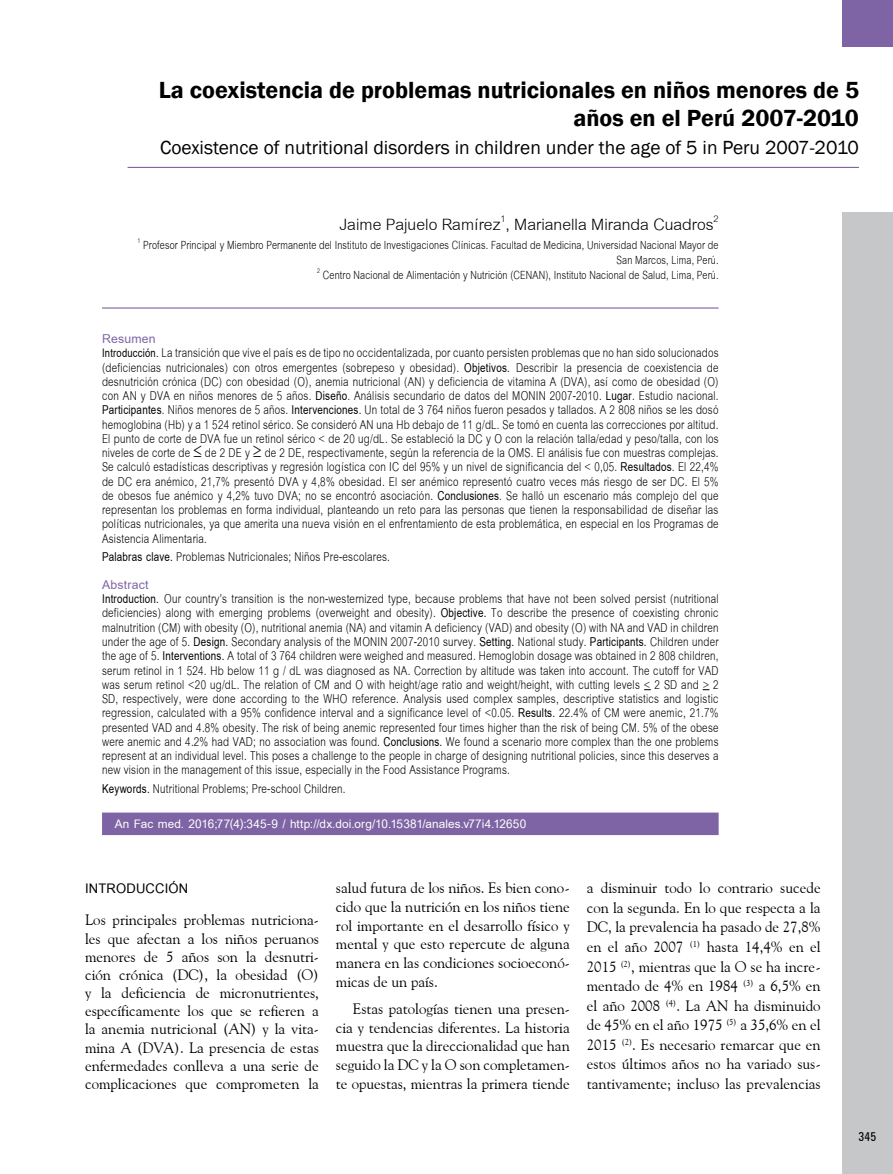
<style>
.page{position:relative;width:893px;height:1174px;background:#fff}
.page>*{position:absolute;margin:0;border:0;box-sizing:border-box;transform-origin:0 0}
.t1{font:600 24px/28.8px "Franklin Gothic";color:#000;text-align:right}
.t2{font:24px "Cordia UPC";color:#000}
.t3{font:700 20.25px "Cordia UPC";letter-spacing:.01em;color:#000}
.t4{font:19.5px "Franklin Gothic";color:#000}
.t5{font:18.75px/14.2px "Cordia UPC";letter-spacing:.015em;color:#000;scale:.8 1}
.t6{font:700 18px "Cordia UPC";letter-spacing:.005em;color:#fff}
.t7{font:17.25px/15px "Cordia UPC";letter-spacing:.01em;color:#000;text-align:right;scale:.8 1}
.t8{font:15px/19.5px "Goudy Old Style BT";color:#000;text-align:justify}
.t9{font:condensed 12.45px "Zurich BT";color:#000}
.s1{font-weight:700;color:#7e64a4}
.s2{font-weight:700;font-size:18px}
.s3{font-weight:700}
</style>
<div class="page">
<div style="left:842px;top:0;width:51px;height:47px;background:#7e64a4"></div>
<div style="left:842px;top:213px;width:51px;height:961px;background:#c6c7c8"></div>
<hr style="left:128px;top:167px;width:731px;height:1px;background:#7e64a4">
<hr style="left:102px;top:307px;width:617px;height:1px;background:#7e64a4">
<div style="left:102px;top:812px;width:617px;height:23px;background:#7e64a4"></div>
<p class="t1" style="left:159px;top:75px;width:702px">La coexistencia de problemas nutricionales en niños menores de 5 años en el Perú 2007-2010</p>
<p class="t4" style="left:160px;top:135px;width:700px">Coexistence of nutritional disorders in children under the age of 5 in Peru 2007-2010</p>
<p class="t2" style="left:339px;top:208px;width:381px">Jaime Pajuelo Ramírez<sup>1</sup>, Marianella Miranda Cuadros<sup>2</sup></p>
<p class="t7" style="left:138px;top:238px;width:728px"><sup>1</sup> Profesor Principal y Miembro Permanente del Instituto de Investigaciones Clínicas. Facultad de Medicina, Universidad Nacional Mayor de<br>San Marcos, Lima, Perú.<br><sup>2</sup> Centro Nacional de Alimentación y Nutrición (CENAN), Instituto Nacional de Salud, Lima, Perú.</p>
<p class="t5" style="left:102px;top:332px;width:772px"><span class="s1">Resumen<br></span><span class="s2">Introducción.</span> La transición que vive el país es de tipo no occidentalizada, por cuanto persisten problemas que no han sido solucionados (deficiencias nutricionales) con otros emergentes (sobrepeso y obesidad). <span class="s3">Objetivos.</span> Describir la presencia de coexistencia de desnutrición crónica (DC) con obesidad (O), anemia nutricional (AN) y deficiencia de vitamina A (DVA), así como de obesidad (O) con AN y DVA en niños menores de 5 años. <span class="s3">Diseño</span>. Análisis secundario de datos del MONIN 2007-2010. <span class="s3">Lugar</span>. Estudio nacional.<br><span class="s3">Participantes</span>. Niños menores de 5 años. <span class="s3">Intervenciones</span>. Un total de 3 764 niños fueron pesados y tallados. A 2 808 niños se les dosó hemoglobina (Hb) y a 1 524 retinol sérico. Se consideró AN una Hb debajo de 11 g/dL. Se tomó en cuenta las correcciones por altitud.<br>El punto de corte de DVA fue un retinol sérico &lt; de 20 ug/dL. Se estableció la DC y O con la relación talla/edad y peso/talla, con los niveles de corte de ≤ de 2 DE y ≥ de 2 DE, respectivamente, según la referencia de la OMS. El análisis fue con muestras complejas.<br>Se calculó estadísticas descriptivas y regresión logística con IC del 95% y un nivel de significancia del &lt; 0,05. <span class="s3">Resultados</span>. El 22,4% de DC era anémico, 21,7% presentó DVA y 4,8% obesidad. El ser anémico representó cuatro veces más riesgo de ser DC. El 5% de obesos fue anémico y 4,2% tuvo DVA; no se encontró asociación. <span class="s3">Conclusiones</span>. Se halló un escenario más complejo del que representan los problemas en forma individual, planteando un reto para las personas que tienen la responsabilidad de diseñar las políticas nutricionales, ya que amerita una nueva visión en el enfrentamiento de esta problemática, en especial en los Programas de Asistencia Alimentaria.</p>
<p class="t5" style="left:102px;top:543px;width:361px;line-height:27.8px"><span class="s3">Palabras clave.</span> Problemas Nutricionales; Niños Pre-escolares.<br><span class="s1">Abstract</span></p>
<p class="t5" style="left:102px;top:592px;width:772px;text-align:justify"><span class="s3">Introduction.</span> Our country’s transition is the non-westernized type, because problems that have not been solved persist (nutritional deficiencies) along with emerging problems (overweight and obesity). <span class="s3">Objective.</span> To describe the presence of coexisting chronic malnutrition (CM) with obesity (O), nutritional anemia (NA) and vitamin A deficiency (VAD) and obesity (O) with NA and VAD in children under the age of 5. <span class="s3">Design.</span> Secondary analysis of the MONIN 2007-2010 survey. <span class="s3">Setting.</span> National study. <span class="s3">Participants.</span> Children under the age of 5. <span class="s3">Interventions.</span> A total of 3 764 children were weighed and measured. Hemoglobin dosage was obtained in 2 808 children, serum retinol in 1 524. Hb below 11 g / dL was diagnosed as NA. Correction by altitude was taken into account. The cutoff for VAD was serum retinol &lt;20 ug/dL. The relation of CM and O with height/age ratio and weight/height, with cutting levels &lt; 2 SD and &gt; 2<br>SD, respectively, were done according to the WHO reference. Analysis used complex samples, descriptive statistics and logistic regression, calculated with a 95% confidence interval and a significance level of &lt;0.05. <span class="s3">Results.</span> 22.4% of CM were anemic, 21.7% presented VAD and 4.8% obesity. The risk of being anemic represented four times higher than the risk of being CM. 5% of the obese were anemic and 4.2% had VAD; no association was found. <span class="s3">Conclusions.</span> We found a scenario more complex than the one problems represent at an individual level. This poses a challenge to the people in charge of designing nutritional policies, since this deserves a new vision in the management of this issue, especially in the Food Assistance Programs.</p>
<p class="t5" style="left:102px;top:782px;width:306px"><span class="s3">Keywords.</span> Nutritional Problems; Pre-school Children.</p>
<p class="t6" style="left:115px;top:812px;width:413px">An Fac med. 2016;77(4):345-9 / http://dx.doi.org/10.15381/anales.v77i4.12650</p>
<p class="t3" style="left:85px;top:876px;width:105px">INTRODUCCIÓN</p>
<p class="t8" style="left:85px;top:911px;width:235px;line-height:18.1px">Los principales problemas nutriciona&shy;les que afectan a los niños peruanos menores de 5 años son la desnutri&shy;ción crónica (DC), la obesidad (O) y la deficiencia de micronutrientes, específicamente los que se refieren a la anemia nutricional (AN) y la vita&shy;mina A (DVA). La presencia de estas enfermedades conlleva a una serie de complicaciones que comprometen la</p>
<p class="t8" style="left:336px;top:878px;width:235px;line-height:18.8px">salud futura de los niños. Es bien cono&shy;cido que la nutrición en los niños tiene rol importante en el desarrollo físico y mental y que esto repercute de alguna manera en las condiciones socioeconó&shy;micas de un país.</p>
<p class="t8" style="left:336px;top:999px;width:235px;line-height:18.8px;text-indent:17px">Estas patologías tienen una presen&shy;cia y tendencias diferentes. La historia muestra que la direccionalidad que han seguido la DC y la O son completamen&shy;te opuestas, mientras la primera tiende</p>
<p class="t8" style="left:587px;top:878px;width:235px">a disminuir todo lo contrario sucede con la segunda. En lo que respecta a la DC, la prevalencia ha pasado de 27,8% en el año 2007 <sup>(1)</sup> hasta 14,4% en el 2015 <sup>(2)</sup>, mientras que la O se ha incre&shy;mentado de 4% en 1984 <sup>(3)</sup> a 6,5% en el año 2008 <sup>(4)</sup>. La AN ha disminuido de 45% en el año 1975 <sup>(5)</sup> a 35,6% en el 2015 <sup>(2)</sup>. Es necesario remarcar que en estos últimos años no ha variado sus&shy;tantivamente; incluso las prevalencias</p>
<p class="t9" style="left:858px;top:1128px;width:19px">345</p>
</div>
